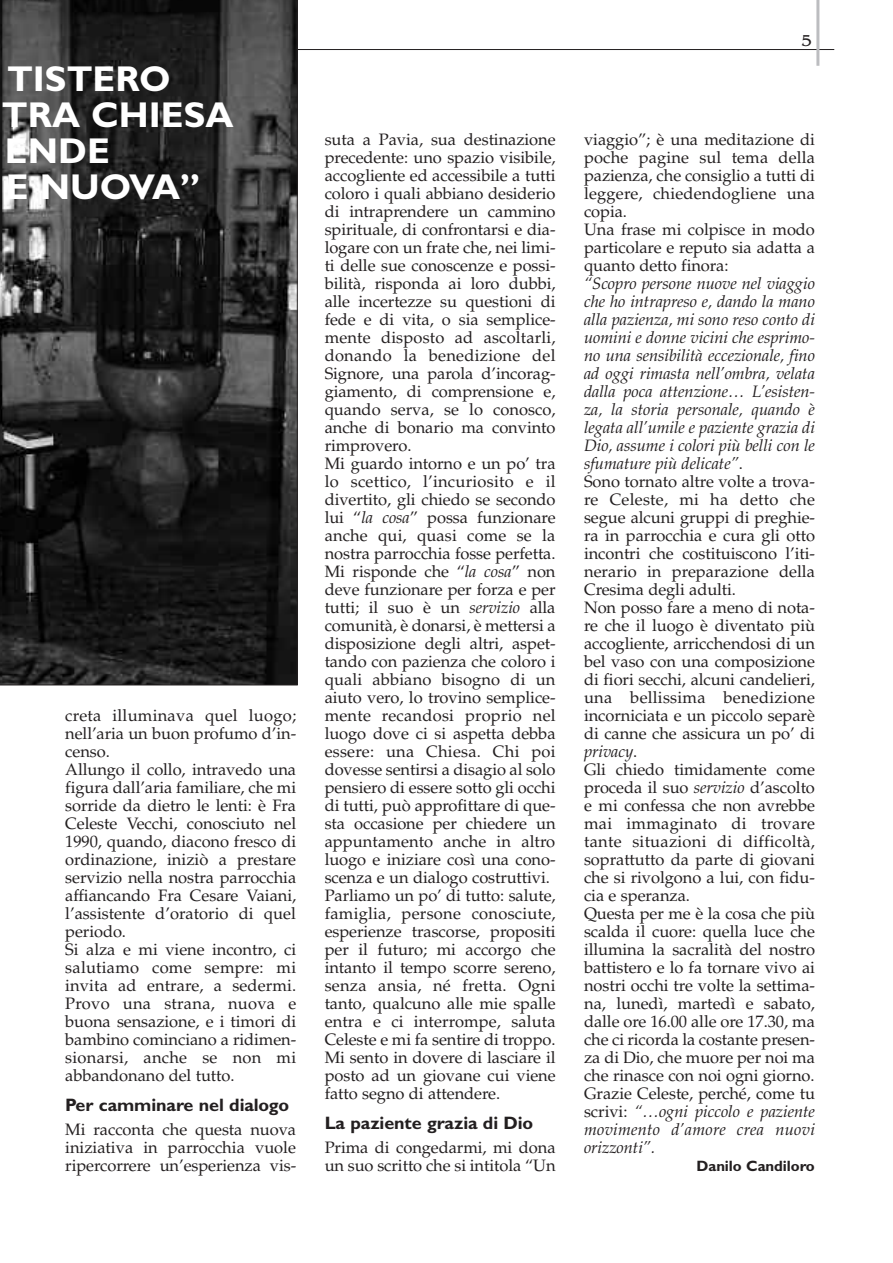
<style>
.page{position:relative;width:893px;height:1263px;background:#fff}
.page>*{position:absolute;margin:0;border:0;box-sizing:border-box;transform-origin:0 0}
.t1{font:700 36px/36px "Gill Sans";color:#fff}
.t2{font:700 18px "Gill Sans";letter-spacing:-.005em;color:#231f20}
.t3{font:16.5px/18px "Palatino";letter-spacing:-.005em;color:#231f20}
.t4{font:16.5px "Benguiat";color:#231f20}
.t5{font:700 15px "Gill Sans";letter-spacing:-.005em;color:#231f20}
.s1{font-style:italic}
</style>
<div class="page">
<hr style="left:64px;top:49px;width:770px;height:1px;background:#231f20">
<hr style="left:816px;top:0;width:3px;height:66px;background:#bcbdc0">
<svg style="left:0;top:0;width:298px;height:685px;background:#2b2b2b"></svg>
<h1 class="t1" style="left:2px;top:64px;width:233px">TISTERO<br>TRA CHIESA<br>ENDE<br>E NUOVA”</h1>
<p class="t3" style="left:65px;top:709px;width:232px">creta illuminava quel luogo; nell’aria un buon profumo d’in&shy;censo.<br>Allungo il collo, intravedo una figura dall’aria familiare, che mi sorride da dietro le lenti: è Fra<br>Celeste Vecchi, conosciuto nel<br>1990, quando, diacono fresco di ordinazione, iniziò a prestare servizio nella nostra parrocchia affiancando Fra Cesare Vaiani, l’assistente d’oratorio di quel periodo.<br>Si alza e mi viene incontro, ci salutiamo come sempre: mi invita ad entrare, a sedermi.<br>Provo una strana, nuova e buona sensazione, e i timori di bambino cominciano a ridimen&shy;sionarsi, anche se non mi abbandonano del tutto.</p>
<p class="t2" style="left:65px;top:1098px;width:225px">Per camminare nel dialogo</p>
<p class="t3" style="left:65px;top:1123px;width:232px;text-align:justify">Mi racconta che questa nuova iniziativa in parrocchia vuole ripercorrere un’esperienza vis-</p>
<p class="t4" style="left:802px;top:31px;width:12px">5</p>
<p class="t3" style="left:325px;top:133px;width:232px">suta a Pavia, sua destinazione precedente: uno spazio visibile, accogliente ed accessibile a tutti coloro i quali abbiano desiderio di intraprendere un cammino spirituale, di confrontarsi e dia&shy;logare con un frate che, nei limi&shy;ti delle sue conoscenze e possi&shy;bilità, risponda ai loro dubbi, alle incertezze su questioni di fede e di vita, o sia semplice&shy;mente disposto ad ascoltarli, donando la benedizione del<br>Signore, una parola d’incorag&shy;giamento, di comprensione e, quando serva, se lo conosco, anche di bonario ma convinto rimprovero.<br>Mi guardo intorno e un po’ tra lo scettico, l’incuriosito e il divertito, gli chiedo se secondo lui “<span class="s1">la cosa</span>” possa funzionare anche qui, quasi come se la nostra parrocchia fosse perfetta.<br>Mi risponde che “<span class="s1">la cosa</span>” non deve funzionare per forza e per tutti; il suo è un <span class="s1">servizio</span> alla comunità, è donarsi, è mettersi a disposizione degli altri, aspet&shy;tando con pazienza che coloro i quali abbiano bisogno di un aiuto vero, lo trovino semplice&shy;mente recandosi proprio nel luogo dove ci si aspetta debba essere: una Chiesa. Chi poi dovesse sentirsi a disagio al solo pensiero di essere sotto gli occhi di tutti, può approfittare di que&shy;sta occasione per chiedere un appuntamento anche in altro luogo e iniziare così una cono&shy;scenza e un dialogo costruttivi.<br>Parliamo un po’ di tutto: salute, famiglia, persone conosciute, esperienze trascorse, propositi per il futuro; mi accorgo che intanto il tempo scorre sereno, senza ansia, né fretta. Ogni tanto, qualcuno alle mie spalle entra e ci interrompe, saluta<br>Celeste e mi fa sentire di troppo.<br>Mi sento in dovere di lasciare il posto ad un giovane cui viene fatto segno di attendere.</p>
<p class="t2" style="left:325px;top:1116px;width:210px">La paziente grazia di Dio</p>
<p class="t3" style="left:325px;top:1141px;width:232px">Prima di congedarmi, mi dona un suo scritto che si intitola “Un</p>
<p class="t3" style="left:584px;top:133px;width:232px">viaggio”; è una meditazione di poche pagine sul tema della pazienza, che consiglio a tutti di leggere, chiedendogliene una copia.<br>Una frase mi colpisce in modo particolare e reputo sia adatta a quanto detto finora:</p>
<p class="t3" style="left:584px;top:277px;width:232px"><span class="s1">“Scopro persone nuove nel viaggio che ho intrapreso e, dando la mano alla pazienza, mi sono reso conto di uomini e donne vicini che esprimo&shy;no una sensibilità eccezionale, fino ad oggi rimasta nell’ombra, velata dalla poca attenzione… L’esisten&shy;za, la storia personale, quando è legata all’umile e paziente grazia di<br>Dio, assume i colori più belli con le sfumature più delicate”</span>.<br>Sono tornato altre volte a trova&shy;re Celeste, mi ha detto che segue alcuni gruppi di preghie&shy;ra in parrocchia e cura gli otto incontri che costituiscono l’iti&shy;nerario in preparazione della<br>Cresima degli adulti.<br>Non posso fare a meno di nota&shy;re che il luogo è diventato più accogliente, arricchendosi di un bel vaso con una composizione di fiori secchi, alcuni candelieri, una bellissima benedizione incorniciata e un piccolo separè di canne che assicura un po’ di <span class="s1">privacy</span>.<br>Gli chiedo timidamente come proceda il suo <span class="s1">servizio</span> d’ascolto e mi confessa che non avrebbe mai immaginato di trovare tante situazioni di difficoltà, soprattutto da parte di giovani che si rivolgono a lui, con fidu&shy;cia e speranza.<br>Questa per me è la cosa che più scalda il cuore: quella luce che illumina la sacralità del nostro battistero e lo fa tornare vivo ai nostri occhi tre volte la settima&shy;na, lunedì, martedì e sabato, dalle ore 16.00 alle ore 17.30, ma che ci ricorda la costante presen&shy;za di Dio, che muore per noi ma che rinasce con noi ogni giorno.<br>Grazie Celeste, perché, come tu scrivi: <span class="s1">“…ogni piccolo e paziente movimento d’amore crea nuovi orizzonti”.</span></p>
<p class="t5" style="left:696px;top:1161px;width:120px">Danilo Candiloro</p>
</div>
